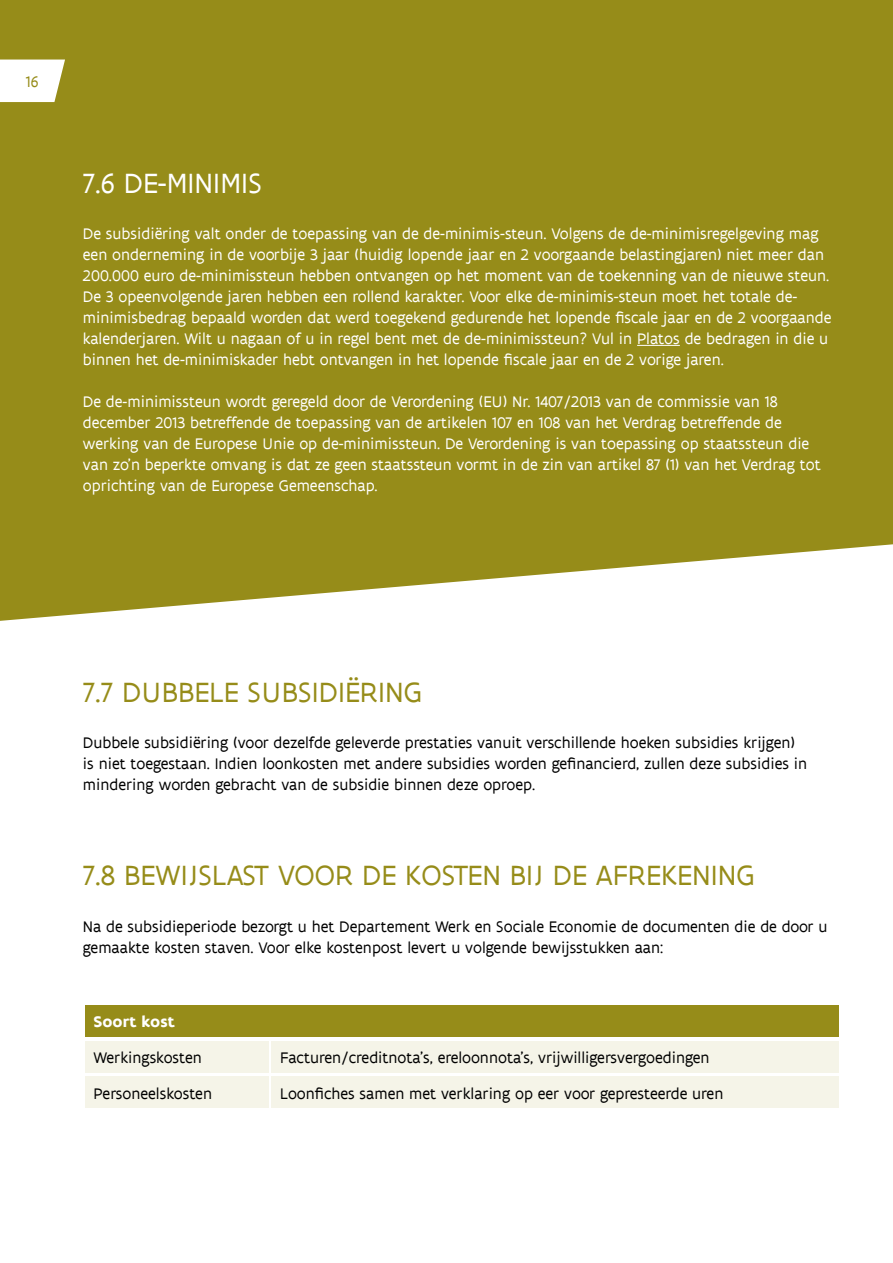
<style>
.page{position:relative;width:893px;height:1263px;background:#968c19}
.page>*{position:absolute;margin:0;border:0;box-sizing:border-box;transform-origin:0 0}
.t1{font:30px "Flanders Art Sans";letter-spacing:.005em;color:#968c19}
.t2{font:30px "Flanders Art Sans";letter-spacing:.005em;color:#fff}
.t3{font:16.5px/21px "Flanders Art Sans";color:#fff}
.t4{font:16.5px/21px "Flanders Art Sans";color:#000}
.t5{font:700 16.5px "Flanders Art Sans";color:#fff}
.t6{font:16.5px "Flanders Art Sans";color:#968c19}
</style>
<div class="page">
<svg style="left:0;top:60px;width:65px;height:42px;background:#f6f5ec"></svg>
<div style="left:0;top:544px;width:893px;height:719px;background:#fff"></div>
<hr style="left:637px;top:345px;width:43px;height:1px;background:#fff">
<div style="left:85px;top:1077px;width:184px;height:31px;background:#f5f4e8"></div>
<div style="left:272px;top:1077px;width:567px;height:31px;background:#f5f4e8"></div>
<div style="left:85px;top:1041px;width:184px;height:31px;background:#f5f4e8"></div>
<div style="left:272px;top:1041px;width:567px;height:31px;background:#f5f4e8"></div>
<div style="left:85px;top:1005px;width:754px;height:31px;background:#968c19"></div>
<p class="t6" style="left:26px;top:71px;width:14px">16</p>
<h1 class="t2" style="left:83px;top:164px;width:180px">7.6 DE-MINIMIS</h1>
<p class="t3" style="left:83px;top:223px;width:750px">De subsidiëring valt onder de toepassing van de de-minimis-steun. Volgens de de-minimisregelgeving mag een onderneming in de voorbije 3 jaar (huidig lopende jaar en 2 voorgaande belastingjaren) niet meer dan 200.000 euro de-minimissteun hebben ontvangen op het moment van de toekenning van de nieuwe steun.<br>De 3 opeenvolgende jaren hebben een rollend karakter. Voor elke de-minimis-steun moet het totale de&shy;minimisbedrag bepaald worden dat werd toegekend gedurende het lopende fiscale jaar en de 2 voorgaande kalenderjaren. Wilt u nagaan of u in regel bent met de de-minimissteun? Vul in Platos de bedragen in die u binnen het de-minimiskader hebt ontvangen in het lopende fiscale jaar en de 2 vorige jaren.</p>
<p class="t3" style="left:83px;top:392px;width:739px">De de-minimissteun wordt geregeld door de Verordening (EU) Nr. 1407/2013 van de commissie van 18 december 2013 betreffende de toepassing van de artikelen 107 en 108 van het Verdrag betreffende de werking van de Europese Unie op de-minimissteun. De Verordening is van toepassing op staatssteun die van zo’n beperkte omvang is dat ze geen staatssteun vormt in de zin van artikel 87 (1) van het Verdrag tot oprichting van de Europese Gemeenschap.</p>
<h1 class="t1" style="left:83px;top:673px;width:341px">7.7 DUBBELE SUBSIDIËRING</h1>
<p class="t4" style="left:83px;top:732px;width:726px">Dubbele subsidiëring (voor dezelfde geleverde prestaties vanuit verschillende hoeken subsidies krijgen) is niet toegestaan. Indien loonkosten met andere subsidies worden gefinancierd, zullen deze subsidies in mindering worden gebracht van de subsidie binnen deze oproep.</p>
<h1 class="t1" style="left:83px;top:857px;width:674px">7.8 BEWIJSLAST VOOR DE KOSTEN BIJ DE AFREKENING</h1>
<p class="t4" style="left:83px;top:916px;width:746px">Na de subsidieperiode bezorgt u het Departement Werk en Sociale Economie de documenten die de door u gemaakte kosten staven. Voor elke kostenpost levert u volgende bewijsstukken aan:</p>
<p class="t5" style="left:94px;top:1011px;width:83px">Soort kost</p>
<p class="t4" style="left:94px;top:1047px;width:110px">Werkingskosten</p>
<p class="t4" style="left:280px;top:1047px;width:431px">Facturen/creditnota’s, ereloonnota’s, vrijwilligersvergoedingen</p>
<p class="t4" style="left:94px;top:1083px;width:120px">Personeelskosten</p>
<p class="t4" style="left:280px;top:1083px;width:445px">Loonfiches samen met verklaring op eer voor gepresteerde uren</p>
</div>
